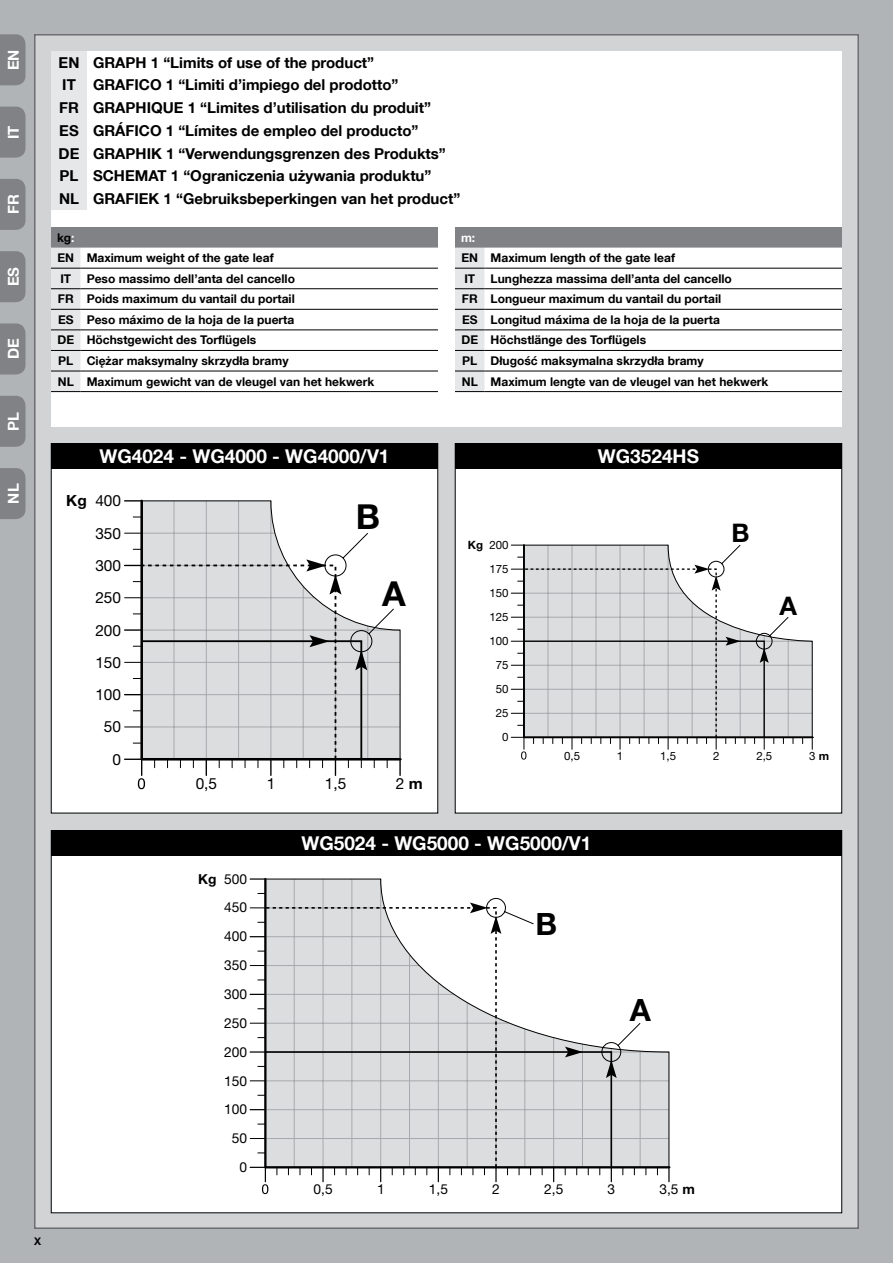
<style>
.page{position:relative;width:893px;height:1263px;background:#b1b4b6}
.page>*{position:absolute;margin:0;border:0;box-sizing:border-box;transform-origin:0 0}
.t1{font:700 34.5px "Helvetica Neue LT Com";color:#000}
.t2{font:700 30.75px "Helvetica Neue LT Com";color:#000}
.t3{font:700 25.65px "Helvetica Neue LT Com";color:#000}
.t4{font:700 19.05px "Helvetica Neue LT Com";color:#fff}
.t5{font:15.45px/32.2px "Helvetica Neue LT Com";color:#000;text-align:right}
.t6{font:700 15px/22.6px "Helvetica Neue LT Com";color:#000}
.t7{font:700 15px "Helvetica Neue LT Com";color:#fff}
.t8{font:13.8px/28.8px "Helvetica Neue LT Com";color:#000;text-align:right}
.t9{font:700 12px/20.5px "Helvetica Neue LT Com";color:#000}
.t10{font:700 12px "Helvetica Neue LT Com";color:#fff}
.t11{font:11.55px/24px "Helvetica Neue LT Com";color:#000;text-align:right}
.t12{font:700 10.5px "Helvetica Neue LT Com";color:#000}
.s1{color:#fff}
.s2{font-weight:700}
</style>
<div class="page">
<svg style="left:0;top:468px;width:26px;height:51px"></svg>
<svg style="left:0;top:396px;width:26px;height:51px"></svg>
<svg style="left:0;top:323px;width:26px;height:51px"></svg>
<svg style="left:0;top:251px;width:26px;height:51px"></svg>
<svg style="left:0;top:179px;width:26px;height:51px"></svg>
<svg style="left:0;top:107px;width:26px;height:51px"></svg>
<svg style="left:0;top:34px;width:26px;height:51px"></svg>
<div style="left:34px;top:34px;width:825px;height:1195px;background:#d1d3d4;border:2px solid #6d6e71"></div>
<div style="left:51px;top:830px;width:791px;height:383px;background:#fff"></div>
<svg style="left:263px;top:878px;width:408px;height:291px"></svg>
<svg style="left:250px;top:965px;width:14px;height:1px"></svg>
<svg style="left:250px;top:994px;width:14px;height:1px"></svg>
<svg style="left:250px;top:936px;width:14px;height:1px"></svg>
<svg style="left:250px;top:907px;width:14px;height:1px"></svg>
<svg style="left:250px;top:878px;width:15px;height:2px"></svg>
<svg style="left:264px;top:906px;width:234px;height:116px"></svg>
<svg style="left:470px;top:898px;width:65px;height:36px"></svg>
<svg style="left:668px;top:1167px;width:2px;height:15px"></svg>
<svg style="left:250px;top:1022px;width:397px;height:172px"></svg>
<div style="left:51px;top:830px;width:791px;height:26px;background:#000"></div>
<div style="left:455px;top:443px;width:387px;height:370px;background:#fff"></div>
<svg style="left:511px;top:544px;width:283px;height:216px"></svg>
<svg style="left:523px;top:545px;width:290px;height:193px"></svg>
<div style="left:455px;top:443px;width:387px;height:26px;background:#000"></div>
<div style="left:51px;top:443px;width:387px;height:370px;background:#fff"></div>
<svg style="left:139px;top:499px;width:263px;height:261px"></svg>
<svg style="left:125px;top:500px;width:17px;height:1px"></svg>
<svg style="left:125px;top:532px;width:276px;height:257px"></svg>
<div style="left:51px;top:443px;width:387px;height:26px;background:#000"></div>
<div style="left:51px;top:51px;width:791px;height:375px;background:#fff"></div>
<div style="left:51px;top:51px;width:36px;height:159px;background:#e6e7e8"></div>
<div style="left:51px;top:227px;width:387px;height:21px;background:#808285"></div>
<svg style="left:51px;top:248px;width:30px;height:143px;background:#e3e4e5"></svg>
<svg style="left:81px;top:267px;width:357px;height:104px"></svg>
<hr style="left:51px;top:268px;width:30px;height:1px;background:#000">
<hr style="left:81px;top:268px;width:357px;height:1px;background:#000">
<hr style="left:51px;top:288px;width:30px;height:1px;background:#000">
<hr style="left:81px;top:288px;width:357px;height:1px;background:#000">
<hr style="left:51px;top:309px;width:30px;height:1px;background:#000">
<hr style="left:81px;top:309px;width:357px;height:1px;background:#000">
<hr style="left:51px;top:330px;width:30px;height:1px;background:#000">
<hr style="left:81px;top:330px;width:357px;height:1px;background:#000">
<hr style="left:51px;top:350px;width:30px;height:1px;background:#000">
<hr style="left:81px;top:350px;width:357px;height:1px;background:#000">
<hr style="left:51px;top:371px;width:30px;height:1px;background:#000">
<hr style="left:81px;top:371px;width:357px;height:1px;background:#000">
<hr style="left:51px;top:391px;width:30px;height:1px;background:#000">
<hr style="left:81px;top:391px;width:357px;height:1px;background:#000">
<div style="left:455px;top:227px;width:387px;height:21px;background:#808285"></div>
<svg style="left:455px;top:248px;width:30px;height:143px;background:#e3e4e5"></svg>
<svg style="left:485px;top:267px;width:357px;height:104px"></svg>
<hr style="left:455px;top:268px;width:30px;height:1px;background:#000">
<hr style="left:485px;top:268px;width:357px;height:1px;background:#000">
<hr style="left:455px;top:288px;width:30px;height:1px;background:#000">
<hr style="left:485px;top:288px;width:357px;height:1px;background:#000">
<hr style="left:455px;top:309px;width:30px;height:1px;background:#000">
<hr style="left:485px;top:309px;width:357px;height:1px;background:#000">
<hr style="left:455px;top:330px;width:30px;height:1px;background:#000">
<hr style="left:485px;top:330px;width:357px;height:1px;background:#000">
<hr style="left:455px;top:350px;width:30px;height:1px;background:#000">
<hr style="left:485px;top:350px;width:357px;height:1px;background:#000">
<hr style="left:455px;top:371px;width:30px;height:1px;background:#000">
<hr style="left:485px;top:371px;width:357px;height:1px;background:#000">
<hr style="left:455px;top:391px;width:30px;height:1px;background:#000">
<hr style="left:485px;top:391px;width:357px;height:1px;background:#000">
<p class="t7" style="left:4px;top:70px;width:22px;rotate:-90deg">EN</p>
<p class="t7" style="left:4px;top:139px;width:15px;rotate:-90deg">IT</p>
<p class="t7" style="left:4px;top:214px;width:21px;rotate:-90deg">FR</p>
<p class="t7" style="left:4px;top:286px;width:21px;rotate:-90deg">ES</p>
<p class="t7" style="left:4px;top:359px;width:22px;rotate:-90deg">DE</p>
<p class="t7" style="left:4px;top:431px;width:20px;rotate:-90deg">PL</p>
<p class="t7" style="left:4px;top:504px;width:22px;rotate:-90deg">NL</p>
<p class="t6" style="left:59px;top:51px;width:403px">EN GRAPH 1 “Limits of use of the product”<br>IT GRAFICO 1 “Limiti d’impiego del prodotto”<br>FR GRAPHIQUE 1 “Limites d’utilisation du produit”<br>ES GRÁFICO 1 “Límites de empleo del producto”<br>DE GRAPHIK 1 “Verwendungsgrenzen des Produkts” PL SCHEMAT 1 “Ograniczenia używania produktu”<br>NL GRAFIEK 1 “Gebruiksbeperkingen van het product”</p>
<p class="t9" style="left:57px;top:227px;width:218px">kg<span class="s1">:<br></span>EN Maximum weight of the gate leaf<br>IT</p>
<p class="t10" style="left:461px;top:230px;width:16px">m:</p>
<p class="t9" style="left:461px;top:247px;width:215px">EN Maximum length of the gate leaf<br>IT</p>
<p class="t9" style="left:58px;top:268px;width:318px;text-indent:29px">Peso massimo dell’anta del cancello<br>FR Poids maximum du vantail du portail<br>ES Peso máximo de la hoja de la puerta<br>DE Höchstgewicht des Torflügels<br>PL Ciężar maksymalny skrzydła bramy<br>NL Maximum gewicht van de vleugel van het hekwerk</p>
<p class="t9" style="left:461px;top:268px;width:308px;text-indent:29px">Lunghezza massima dell’anta del cancello<br>FR Longueur maximum du vantail du portail<br>ES Longitud máxima de la hoja de la puerta<br>DE Höchstlänge des Torflügels<br>PL Długość maksymalna skrzydła bramy<br>NL Maximum lengte van de vleugel van het hekwerk</p>
<h3 class="t4" style="left:99px;top:444px;width:292px">WG4024 - WG4000 - WG4000/V1</h3>
<p class="t5" style="left:66px;top:484px;width:56px"><span class="s2">Kg</span> 400<br>350<br>300<br>250<br>200<br>150<br>100<br>50<br>0</p>
<h1 class="t1" style="left:356px;top:495px;width:26px">B</h1>
<h1 class="t1" style="left:382px;top:572px;width:25px">A</h1>
<p class="t5" style="left:196px;top:767px;width:23px">0,5</p>
<p class="t5" style="left:267px;top:767px;width:10px">1</p>
<p class="t5" style="left:325px;top:767px;width:23px">1,5</p>
<p class="t5" style="left:396px;top:767px;width:28px">2 <span class="s2">m</span></p>
<p class="t11" style="left:468px;top:533px;width:42px"><span class="s2">Kg</span> 200<br>175<br>150<br>125<br>100<br>75<br>50<br>25<br>0</p>
<h3 class="t4" style="left:598px;top:444px;width:103px">WG3524HS</h3>
<h3 class="t3" style="left:731px;top:517px;width:20px">B</h3>
<h3 class="t3" style="left:780px;top:590px;width:19px">A</h3>
<p class="t11" style="left:564px;top:743px;width:17px">0,5</p>
<p class="t11" style="left:617px;top:743px;width:8px">1</p>
<p class="t11" style="left:660px;top:743px;width:17px">1,5</p>
<p class="t11" style="left:713px;top:743px;width:8px">2</p>
<p class="t11" style="left:756px;top:743px;width:17px">2,5</p>
<p class="t11" style="left:809px;top:743px;width:21px">3 <span class="s2">m</span></p>
<p class="t12" style="left:34px;top:1234px;width:9px">X</p>
<p class="t8" style="left:198px;top:864px;width:50px"><span class="s2">Kg</span> 500<br>450<br>400<br>350<br>300<br>250<br>200<br>150<br>100<br>50<br>0</p>
<h3 class="t4" style="left:301px;top:831px;width:292px">WG5024 - WG5000 - WG5000/V1</h3>
<h2 class="t2" style="left:535px;top:904px;width:23px">B</h2>
<h2 class="t2" style="left:630px;top:990px;width:23px">A</h2>
<p class="t8" style="left:314px;top:1174px;width:21px">0,5</p>
<p class="t8" style="left:377px;top:1174px;width:9px">1</p>
<p class="t8" style="left:429px;top:1174px;width:21px">1,5</p>
<p class="t8" style="left:492px;top:1174px;width:9px">2</p>
<p class="t8" style="left:544px;top:1174px;width:21px">2,5</p>
<p class="t8" style="left:608px;top:1174px;width:9px">3</p>
<p class="t8" style="left:659px;top:1174px;width:37px">3,5 <span class="s2">m</span></p>
</div>
